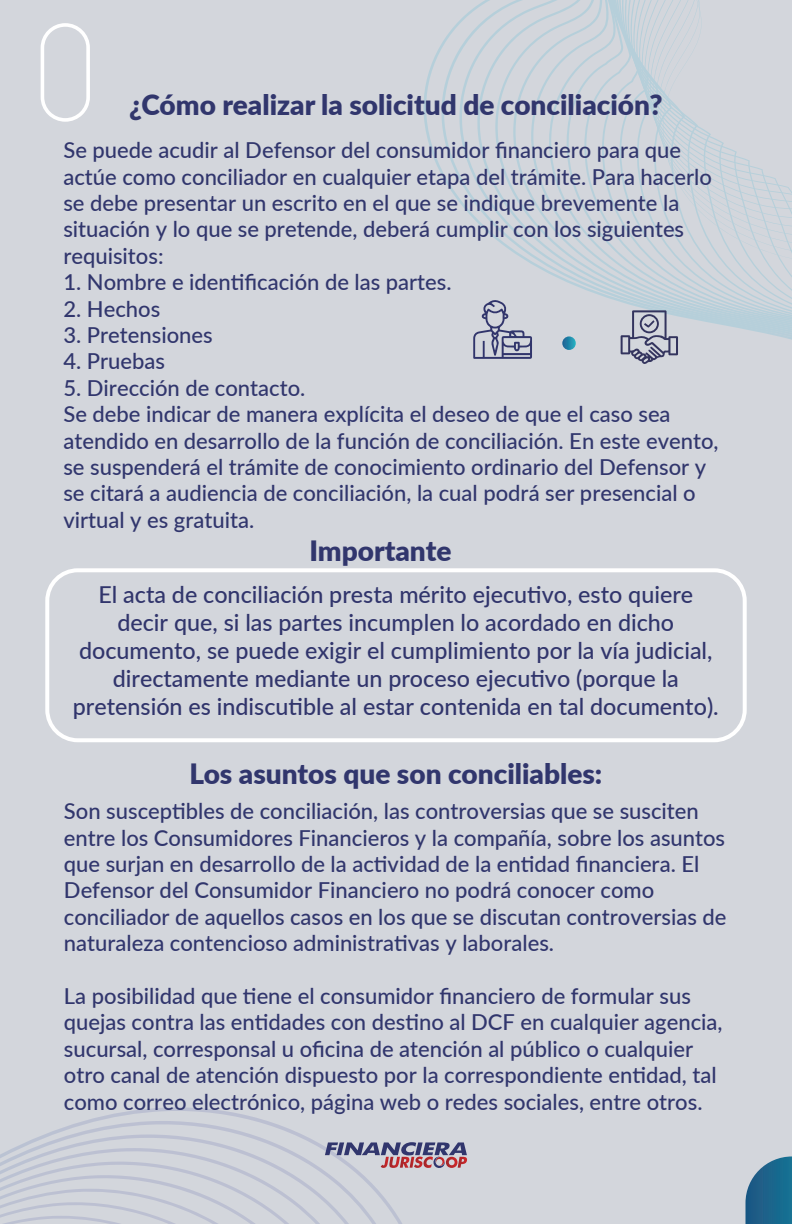
<style>
.page{position:relative;width:792px;height:1224px;background:#d3d6dc}
.page>*{position:absolute;margin:0;border:0;box-sizing:border-box;transform-origin:0 0}
.t1{font:900 28px "Lato";color:#31366d}
.t2{font:500 23.4px/28px "Lato";color:#31356c;text-align:center}
.t3{font:500 22px/26.4px "Lato";color:#31366d}
</style>
<div class="page">
<svg style="left:440px;top:22px;width:352px;height:315px"></svg>
<svg style="left:458px;top:7px;width:334px;height:328px"></svg>
<svg style="left:475px;top:0;width:317px;height:333px"></svg>
<svg style="left:493px;top:0;width:299px;height:331px"></svg>
<svg style="left:511px;top:0;width:281px;height:329px"></svg>
<svg style="left:529px;top:0;width:263px;height:327px"></svg>
<svg style="left:547px;top:0;width:245px;height:325px"></svg>
<svg style="left:564px;top:0;width:228px;height:323px"></svg>
<svg style="left:581px;top:0;width:211px;height:321px"></svg>
<svg style="left:599px;top:0;width:193px;height:320px"></svg>
<svg style="left:619px;top:0;width:173px;height:309px"></svg>
<svg style="left:622px;top:0;width:170px;height:305px"></svg>
<svg style="left:624px;top:0;width:168px;height:299px"></svg>
<svg style="left:626px;top:0;width:166px;height:291px"></svg>
<svg style="left:628px;top:0;width:164px;height:278px"></svg>
<svg style="left:633px;top:0;width:159px;height:259px"></svg>
<svg style="left:85px;top:1107px;width:181px;height:14px"></svg>
<svg style="left:0;top:1121px;width:467px;height:103px"></svg>
<div style="left:45px;top:568px;width:702px;height:174px;border:4px solid #fff;border-radius:31px"></div>
<svg style="left:746px;top:1156px;width:46px;height:68px;background:#357597"></svg>
<svg style="left:41px;top:23px;width:49px;height:99px"></svg>
<svg style="left:562px;top:336px;width:14px;height:14px"></svg>
<svg style="left:621px;top:310px;width:57px;height:54px"></svg>
<svg style="left:473px;top:299px;width:59px;height:60px"></svg>
<p class="t1" style="left:129px;top:84px;width:535px">¿Cómo realizar la solicitud de conciliación?</p>
<p class="t3" style="left:63px;top:136px;width:650px">Se puede acudir al Defensor del consumidor financiero para que actúe como conciliador en cualquier etapa del trámite. Para hacerlo se debe presentar un escrito en el que se indique brevemente la situación y lo que se pretende, deberá cumplir con los siguientes requisitos:</p>
<p class="t3" style="left:63px;top:268px;width:390px">1. Nombre e identificación de las partes.</p>
<p class="t3" style="left:63px;top:295px;width:98px">2. Hechos</p>
<p class="t3" style="left:63px;top:321px;width:151px">3. Pretensiones</p>
<p class="t3" style="left:63px;top:347px;width:103px">4. Pruebas</p>
<p class="t3" style="left:63px;top:374px;width:657px">5. Dirección de contacto.<br>Se debe indicar de manera explícita el deseo de que el caso sea atendido en desarrollo de la función de conciliación. En este evento, se suspenderá el trámite de conocimiento ordinario del Defensor y se citará a audiencia de conciliación, la cual podrá ser presencial o virtual y es gratuita.</p>
<p class="t1" style="left:309px;top:529px;width:144px">Importante</p>
<p class="t2" style="left:73px;top:579px;width:647px">El acta de conciliación presta mérito ejecutivo, esto quiere decir que, si las partes incumplen lo acordado en dicho documento, se puede exigir el cumplimiento por la vía judicial, directamente mediante un proceso ejecutivo (porque la pretensión es indiscutible al estar contenida en tal documento).</p>
<p class="t1" style="left:189px;top:752px;width:414px">Los asuntos que son conciliables:</p>
<p class="t3" style="left:64px;top:797px;width:664px">Son susceptibles de conciliación, las controversias que se susciten entre los Consumidores Financieros y la compañía, sobre los asuntos que surjan en desarrollo de la actividad de la entidad financiera. El Defensor del Consumidor Financiero no podrá conocer como conciliador de aquellos casos en los que se discutan controversias de naturaleza contencioso administrativas y laborales.</p>
<p class="t3" style="left:64px;top:982px;width:660px">La posibilidad que tiene el consumidor financiero de formular sus quejas contra las entidades con destino al DCF en cualquier agencia, sucursal, corresponsal u oficina de atención al público o cualquier otro canal de atención dispuesto por la correspondiente entidad, tal como correo electrónico, página web o redes sociales, entre otros.</p>
</div>
